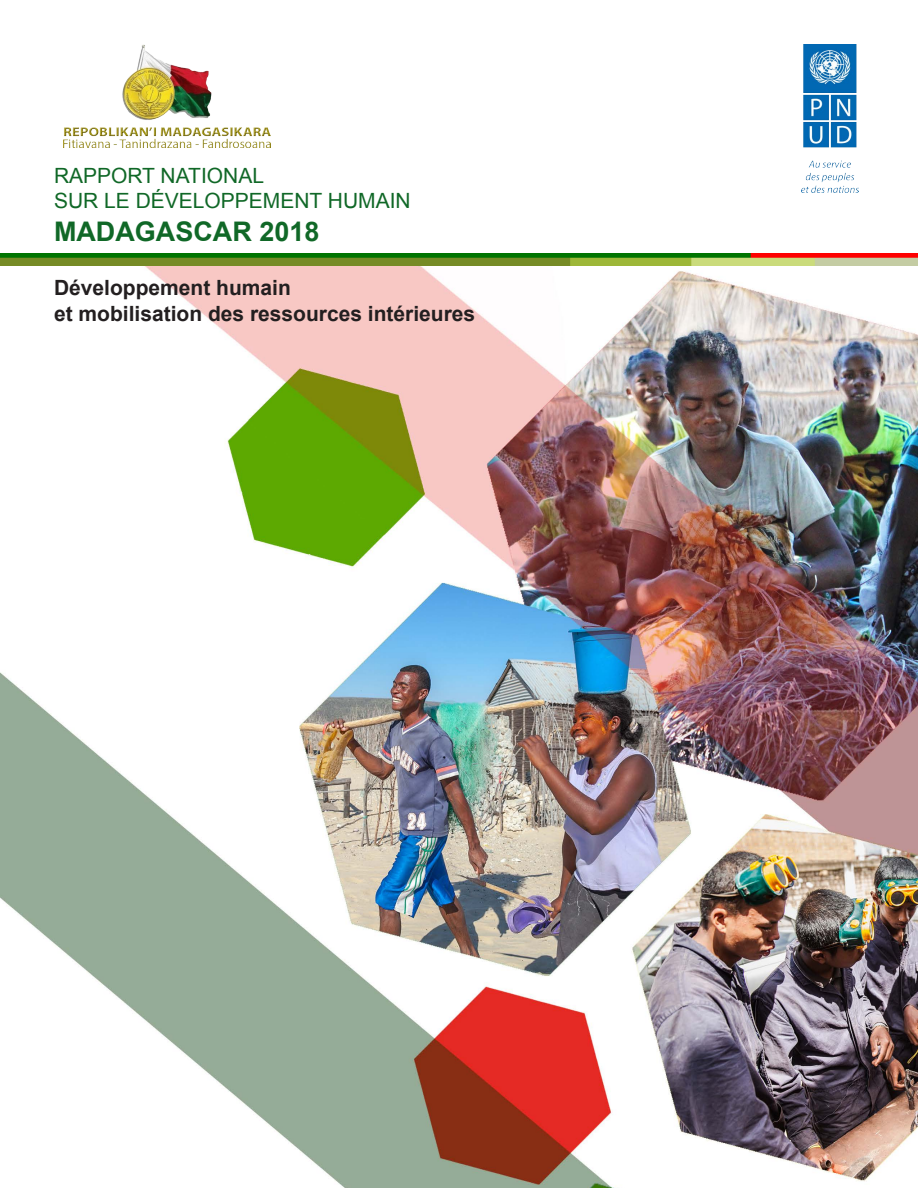
<style>
.page{position:relative;width:918px;height:1188px;background:#fff}
.page>*{position:absolute;margin:0;border:0;box-sizing:border-box;transform-origin:0 0}
.t1{font:700 27px "Arial";color:#106827}
.t2{font:700 21px/25.2px "Arial";color:#231f20}
.t3{font:21px/25.2px "Arial";color:#106827}
</style>
<div class="page">
<img style="left:0;top:265px;width:918px;height:923px">
<img style="left:802px;top:45px;width:57px;height:147px">
<img style="left:64px;top:45px;width:207px;height:102px">
<img style="left:0;top:253px;width:918px;height:12px">
<p class="t3" style="left:54px;top:163px;width:358px">RAPPORT NATIONAL<br>SUR LE DÉVELOPPEMENT HUMAIN</p>
<p class="t1" style="left:54px;top:216px;width:267px">MADAGASCAR 2018</p>
<p class="t2" style="left:54px;top:275px;width:423px">Développement humain<br>et mobilisation des ressources intérieures</p>
</div>
